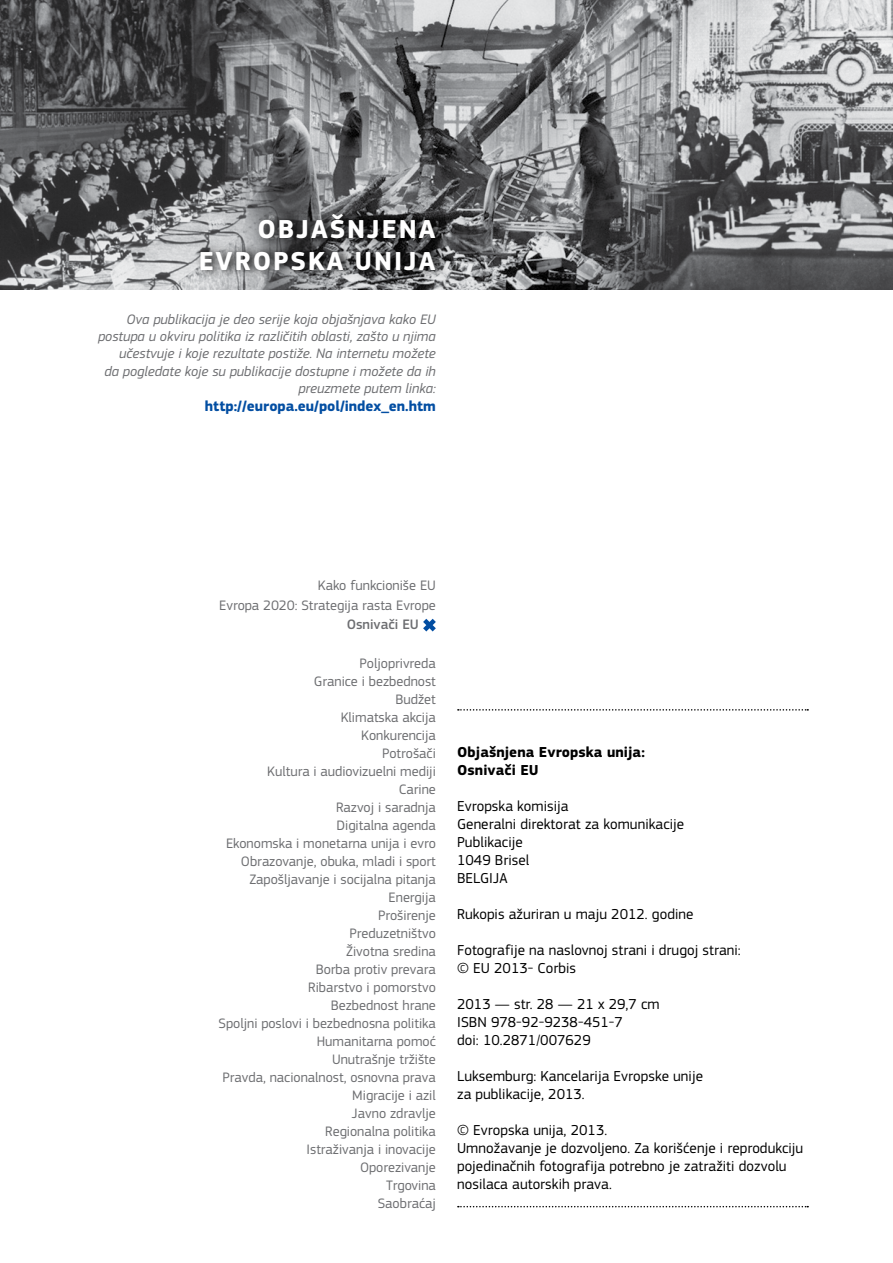
<style>
.page{position:relative;width:893px;height:1263px;background:#fff}
.page>*{position:absolute;margin:0;border:0;box-sizing:border-box;transform-origin:0 0}
.t1{font:700 27px/31.5px "EC Square Sans Pro";letter-spacing:.07em;color:#fff;text-align:right}
.t2{font:15px/18px "EC Square Sans Pro";letter-spacing:.005em;color:#000}
.t3{font:700 15px/18px "EC Square Sans Pro";letter-spacing:.005em;color:#000}
.t4{font:700 15px "EC Square Sans Pro";color:#034ea2}
.t5{font:14.25px/18px "EC Square Sans Pro";color:#6d6e71;text-align:right}
.t6{font:italic 14.25px/17.1px "EC Square Sans Pro";color:#6d6e71;text-align:right}
.t7{font:500 14.25px "EC Square Sans Pro";color:#6d6e71}
</style>
<div class="page">
<img style="left:0;top:0;width:893px;height:289px">
<svg style="left:458px;top:709px;width:350px;height:2px"></svg>
<svg style="left:458px;top:1206px;width:350px;height:1px"></svg>
<svg style="left:195px;top:206px;width:253px;height:73px"></svg>
<svg style="left:423px;top:619px;width:13px;height:12px"></svg>
<h1 class="t1" style="left:199px;top:215px;width:238px">Objašnjena<br>Evropska unija</h1>
<p class="t6" style="left:98px;top:311px;width:339px">Ova publikacija je deo serije koja objašnjava kako EU postupa u okviru politika iz različitih oblasti, zašto u njima učestvuje i koje rezultate postiže. Na internetu možete<br>da pogledate koje su publikacije dostupne i možete da ih preuzmete putem linka:</p>
<p class="t4" style="left:205px;top:397px;width:232px">http://europa.eu/pol/index_en.htm</p>
<p class="t5" style="left:219px;top:576px;width:218px;line-height:19.5px">Kako funkcioniše EU<br>Evropa 2020: Strategija rasta Evrope</p>
<p class="t7" style="left:347px;top:616px;width:74px">Osnivači EU</p>
<p class="t5" style="left:219px;top:654px;width:219px">Poljoprivreda<br>Granice i bezbednost<br>Budžet<br>Klimatska akcija<br>Konkurencija<br>Potrošači<br>Kultura i audiovizuelni mediji<br>Carine<br>Razvoj i saradnja<br>Digitalna agenda<br>Ekonomska i monetarna unija i evro<br>Obrazovanje, obuka, mladi i sport<br>Zapošljavanje i socijalna pitanja<br>Energija<br>Proširenje<br>Preduzetništvo<br>Životna sredina<br>Borba protiv prevara<br>Ribarstvo i pomorstvo<br>Bezbednost hrane<br>Spoljni poslovi i bezbednosna politika<br>Humanitarna pomoć<br>Unutrašnje tržište<br>Pravda, nacionalnost, osnovna prava<br>Migracije i azil<br>Javno zdravlje<br>Regionalna politika<br>Istraživanja i inovacije<br>Oporezivanje<br>Trgovina<br>Saobraćaj</p>
<p class="t3" style="left:457px;top:744px;width:189px">Objašnjena Evropska unija:<br>Osnivači EU</p>
<p class="t2" style="left:457px;top:797px;width:229px">Evropska komisija<br>Generalni direktorat za komunikacije<br>Publikacije<br>1049 Brisel<br>BELGIJA</p>
<p class="t2" style="left:457px;top:905px;width:238px">Rukopis ažuriran u maju 2012. godine</p>
<p class="t2" style="left:457px;top:941px;width:285px">Fotografije na naslovnoj strani i drugoj strani: © EU 2013- Corbis</p>
<p class="t2" style="left:457px;top:995px;width:204px">2013 — str. 28 — 21 x 29,7 cm<br>ISBN 978-92-9238-451-7<br>doi: 10.2871/007629</p>
<p class="t2" style="left:457px;top:1067px;width:247px">Luksemburg: Kancelarija Evropske unije za publikacije, 2013.</p>
<p class="t2" style="left:457px;top:1121px;width:348px">© Evropska unija, 2013.<br>Umnožavanje je dozvoljeno. Za korišćenje i reprodukciju pojedinačnih fotografija potrebno je zatražiti dozvolu nosilaca autorskih prava.</p>
</div>
